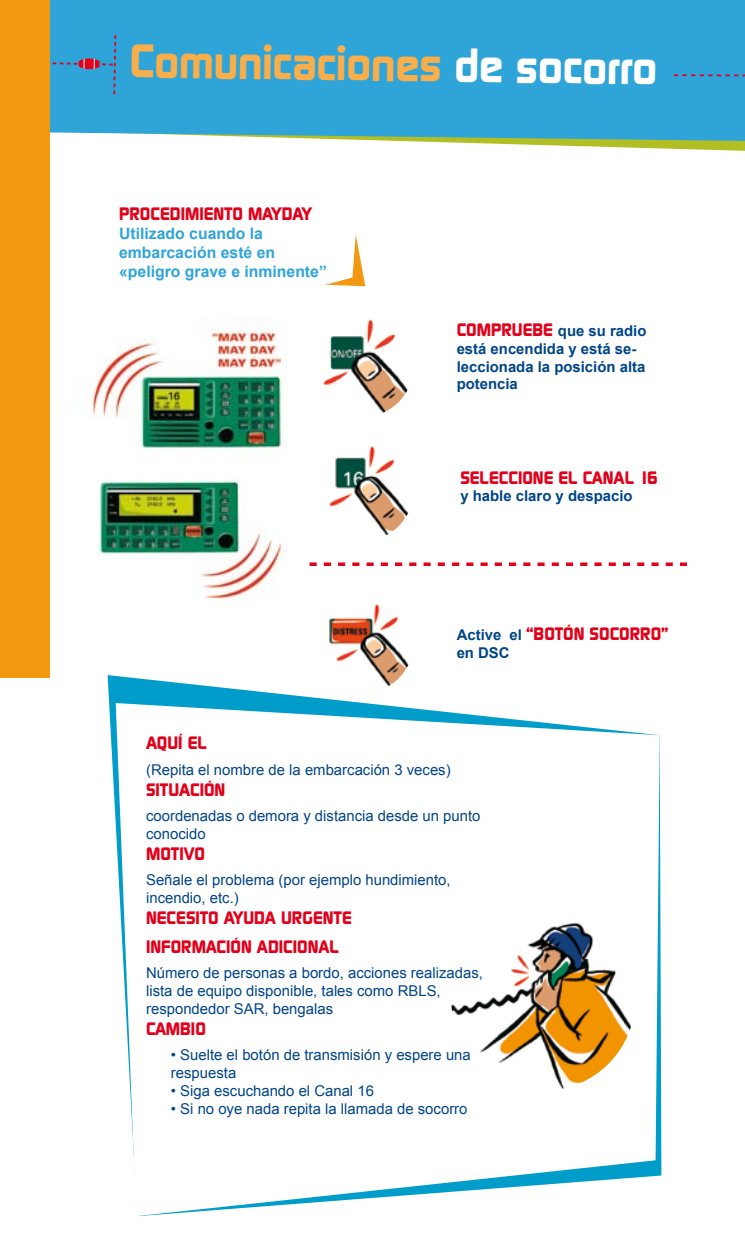
<style>
.page{position:relative;width:745px;height:1241px;background:#fff}
.page>*{position:absolute;margin:0;border:0;box-sizing:border-box;transform-origin:0 0}
.t1{font:700 45.5px "Digital";color:#f7ae4b}
.t2{font:700 17.5px/28.3px "Digital";color:#e2001a}
.t3{font:700 15.75px/18.9px "Arial";color:#2fa4d8}
.t4{font:14.88px/17.8px "Arial";color:#004489}
.t5{font:700 14.88px/17.8px "Arial";color:#004489}
.s1{color:#fff}
.s2{font-family:"Arial";font-size:14.88px;color:#004489}
</style>
<div class="page">
<svg style="left:402px;top:141px;width:342px;height:10px"></svg>
<div style="left:50px;top:0;width:694px;height:141px;background:#2fa4d8"></div>
<svg style="left:107px;top:675px;width:554px;height:501px"></svg>
<svg style="left:116px;top:703px;width:543px;height:512px"></svg>
<svg style="left:50px;top:33px;width:67px;height:63px;background:#3b9acc"></svg>
<img style="left:91px;top:317px;width:195px;height:283px">
<svg style="left:326px;top:234px;width:39px;height:52px"></svg>
<img style="left:309px;top:313px;width:104px;height:104px;border-radius:52px">
<img style="left:329px;top:446px;width:80px;height:89px">
<img style="left:309px;top:604px;width:104px;height:89px">
<img style="left:451px;top:916px;width:184px;height:174px">
<svg style="left:673px;top:74px;width:71px;height:3px"></svg>
<svg style="left:309px;top:562px;width:377px;height:4px"></svg>
<div style="left:0;top:0;width:50px;height:677px;background:#f39911"></div>
<h1 class="t1" style="left:130px;top:34px;width:529px;rotate:1deg">COMUNICACIONES <span class="s1">DE SOCORRO</span></h1>
<p class="t2" style="left:119px;top:200px;width:194px">PROCEDIMIENTO MAYDAY</p>
<p class="t3" style="left:119px;top:225px;width:209px">Utilizado cuando la embarcación esté en «peligro grave e inminente”</p>
<p class="t2" style="left:456px;top:316px;width:12px">COM</p>
<p class="t2" style="left:491px;top:316px;width:43px">PRUEBE</p>
<p class="t5" style="left:456px;top:322px;width:191px;text-indent:101px">que su radio está encendida y está se&shy;leccionada la posición alta potencia</p>
<p class="t2" style="left:460px;top:463px;width:73px">SELECCIONE</p>
<p class="t2" style="left:558px;top:463px;width:36px">EL CANA</p>
<p class="t2" style="left:624px;top:463px;width:35px">L 16</p>
<p class="t5" style="left:460px;top:487px;width:173px">y hable claro y despacio</p>
<p class="t2" style="left:456px;top:620px;width:213px"><span class="s2">Active el</span> “BOTÓN SOCORRO”</p>
<p class="t5" style="left:456px;top:644px;width:54px">en DSC</p>
<p class="t2" style="left:146px;top:729px;width:62px">AQUÍ EL</p>
<p class="t4" style="left:146px;top:760px;width:306px">(Repita el nombre de la embarcación 3 veces)</p>
<p class="t2" style="left:146px;top:775px;width:79px">SITUACIÓN</p>
<p class="t4" style="left:146px;top:807px;width:336px">coordenadas o demora y distancia desde un punto conocido</p>
<p class="t2" style="left:146px;top:839px;width:59px">MOTIVO</p>
<p class="t4" style="left:146px;top:871px;width:306px">Señale el problema (por ejemplo hundimiento, incendio, etc.)</p>
<p class="t2" style="left:146px;top:903px;width:194px">NECESITO AYUDA URGENTE<br>INFORMACIÓN ADICIONAL</p>
<p class="t4" style="left:146px;top:963px;width:338px">Número de personas a bordo, acciones realizadas, lista de equipo disponible, tales como RBLS, respondedor SAR, bengalas</p>
<p class="t2" style="left:146px;top:1014px;width:12px">CAMB</p>
<p class="t2" style="left:191px;top:1014px;width:15px">IO</p>
<p class="t4" style="left:171px;top:1045px;width:301px">• Suelte el botón de transmisión y espere una respuesta</p>
<p class="t4" style="left:171px;top:1081px;width:204px">• Siga escuchando el Canal 16</p>
<p class="t4" style="left:171px;top:1099px;width:298px">• Si no oye nada repita la llamada de socorro</p>
</div>
